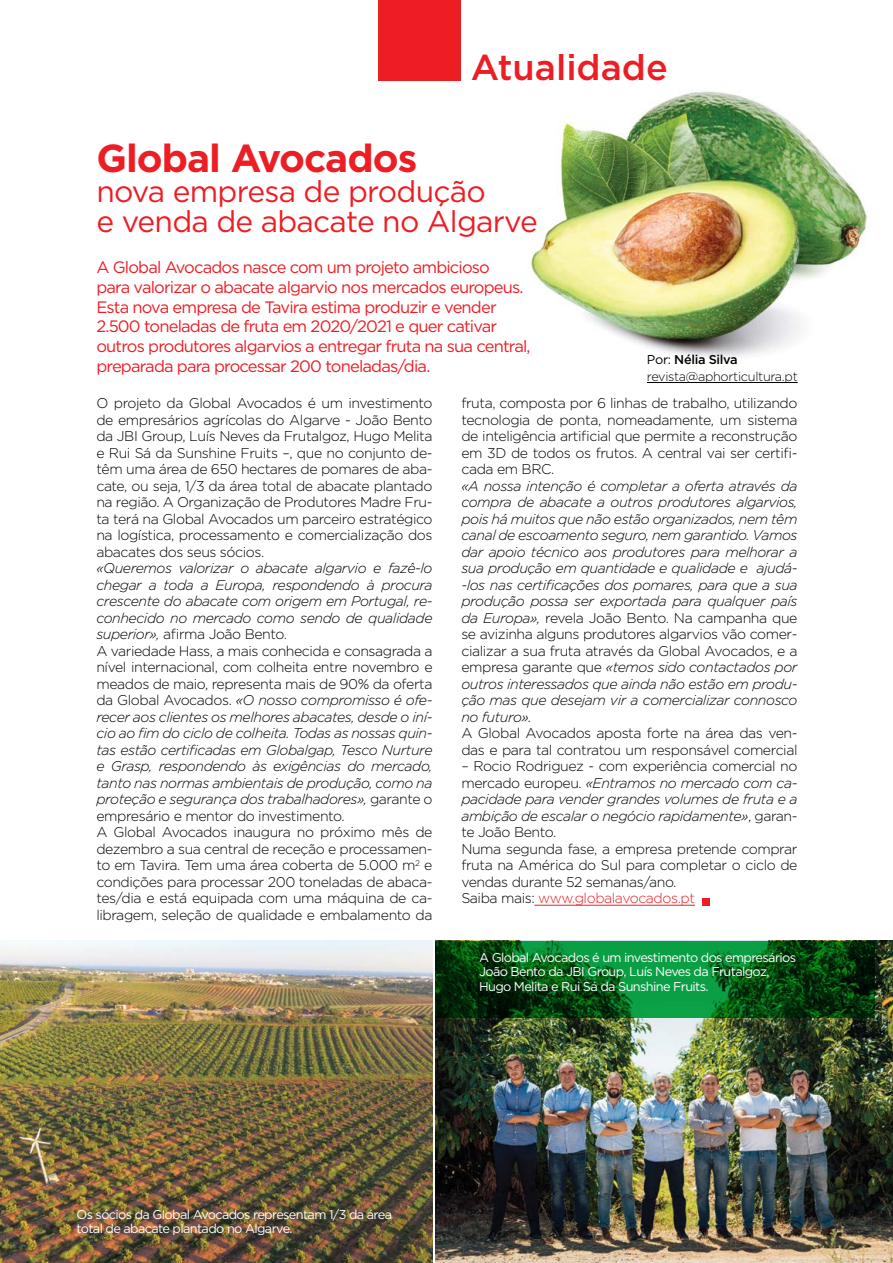
<style>
.page{position:relative;width:893px;height:1263px;background:#fff}
.page>*{position:absolute;margin:0;border:0;box-sizing:border-box;transform-origin:0 0}
.t1{font:700 39px "Gotham HTF";letter-spacing:-.025em;color:#ed1d24}
.t2{font:500 36px "Gotham HTF";color:#ed1d24}
.t3{font:30px/30px "Gotham HTF";letter-spacing:-.025em;color:#ed1d24}
.t4{font:16.5px/19.8px "Gotham HTF";letter-spacing:-.05em;color:#ed1d24}
.t5{font:italic 300 14.1px/16.5px "Gotham HTF";letter-spacing:-.03em;color:#000;text-align:justify}
.t6{font:300 14.1px/16.5px "Gotham HTF";letter-spacing:-.03em;color:#000;text-align:justify}
.t7{font:12.75px/14.2px "Gotham HTF";letter-spacing:-.05em;color:#fff}
.t8{font:300 12.75px/17.2px "Gotham HTF";letter-spacing:-.025em;color:#000}
.s1{font-weight:400}
.s2{font-weight:500}
.s3{font-style:normal}
.s4{font-style:italic}
.s5{color:#ed1d24}
</style>
<div class="page">
<img style="left:436px;top:941px;width:457px;height:322px">
<img style="left:0;top:941px;width:433px;height:322px">
<svg style="left:436px;top:941px;width:439px;height:76px;background:#055b1e"></svg>
<img style="left:531px;top:91px;width:337px;height:267px">
<div style="left:378px;top:0;width:83px;height:81px;background:#ed1d24"></div>
<hr style="left:534px;top:905px;width:161px;height:1px;background:#ed1d24">
<hr style="left:647px;top:382px;width:151px;height:1px;background:#000">
<div style="left:702px;top:898px;width:8px;height:8px;background:#ed1d24"></div>
<h2 class="t2" style="left:470px;top:47px;width:199px">Atualidade</h2>
<h1 class="t1" style="left:96px;top:135px;width:322px">Global Avocados</h1>
<h3 class="t3" style="left:96px;top:176px;width:443px">nova empresa de produção<br>e venda de abacate no Algarve</h3>
<p class="t4" style="left:96px;top:257px;width:436px">A Global Avocados nasce com um projeto ambicioso<br>para valorizar o abacate algarvio nos mercados europeus.<br>Esta nova empresa de Tavira estima produzir e vender 2.500 toneladas de fruta em 2020/2021 e quer cativar outros produtores algarvios a entregar fruta na sua central, preparada para processar 200 toneladas/dia.</p>
<p class="t8" style="left:647px;top:350px;width:152px"><span class="s1">Por:</span> <span class="s2">Nélia Silva </span>revista@aphorticultura.pt</p>
<p class="t6" style="left:96px;top:395px;width:338px">O projeto da Global Avocados é um investimento de empresários agrícolas do Algarve - João Bento da JBI Group, Luís Neves da Frutalgoz, Hugo Melita e Rui Sá da Sunshine Fruits –, que no conjunto de&shy;têm uma área de 650 hectares de pomares de aba&shy;cate, ou seja, 1/3 da área total de abacate plantado na região. A Organização de Produtores Madre Fru&shy;ta terá na Global Avocados um parceiro estratégico na logística, processamento e comercialização dos abacates dos seus sócios.</p>
<p class="t5" style="left:96px;top:560px;width:338px;text-align:left">«Queremos valorizar o abacate algarvio e fazê-lo chegar a toda a Europa, respondendo à procura crescente do abacate com origem em Portugal, re&shy;conhecido no mercado como sendo de qualidade superior», <span class="s3">afirma João Bento.<br>A variedade Hass, a mais conhecida e consagrada a nível internacional, com colheita entre novembro e meados de maio, representa mais de 90% da oferta da Global Avocados.</span> «O nosso compromisso é ofe&shy;recer aos clientes os melhores abacates, desde o iní&shy;cio ao fim do ciclo de colheita. Todas as nossas quin&shy;tas estão certificadas em Globalgap, Tesco Nurture e Grasp, respondendo às exigências do mercado, tanto nas normas ambientais de produção, como na proteção e segurança dos trabalhadores», <span class="s3">garante o empresário e mentor do investimento.<br>A Global Avocados inaugura no próximo mês de dezembro a sua central de receção e processamen&shy;to em Tavira. Tem uma área coberta de 5.000 m</span><sup>2</sup> <span class="s3">e condições para processar 200 toneladas de abaca&shy;tes/dia e está equipada com uma máquina de ca&shy;libragem, seleção de qualidade e embalamento da</span></p>
<p class="t6" style="left:461px;top:395px;width:338px">fruta, composta por 6 linhas de trabalho, utilizando tecnologia de ponta, nomeadamente, um sistema de inteligência artificial que permite a reconstrução em 3D de todos os frutos. A central vai ser certifi&shy;cada em BRC.</p>
<p class="t5" style="left:461px;top:478px;width:338px">«A nossa intenção é completar a oferta através da compra de abacate a outros produtores algarvios, pois há muitos que não estão organizados, nem têm canal de escoamento seguro, nem garantido. Vamos dar apoio técnico aos produtores para melhorar a sua produção em quantidade e qualidade e ajudá--los nas certificações dos pomares, para que a sua produção possa ser exportada para qualquer país da Europa», <span class="s3">revela João Bento. Na campanha que se avizinha alguns produtores algarvios vão comer&shy;cializar a sua fruta através da Global Avocados, e a empresa garante que</span> «temos sido contactados por outros interessados que ainda não estão em produ&shy;ção mas que desejam vir a comercializar connosco no futuro».</p>
<p class="t6" style="left:461px;top:725px;width:338px">A Global Avocados aposta forte na área das ven&shy;das e para tal contratou um responsável comercial</p>
<p class="t6" style="left:461px;top:758px;width:338px;text-align:left">– Rocio Rodriguez - com experiência comercial no mercado europeu. <span class="s4">«Entramos no mercado com ca&shy;pacidade para vender grandes volumes de fruta e a ambição de escalar o negócio rapidamente»</span>, garan&shy;te João Bento.<br>Numa segunda fase, a empresa pretende comprar fruta na América do Sul para completar o ciclo de vendas durante 52 semanas/ano.<br>Saiba mais: <span class="s5">www.globalavocados.pt</span></p>
<p class="t7" style="left:479px;top:950px;width:319px">A Global Avocados é um investimento dos empresários<br>João Bento da JBI Group, Luís Neves da Frutalgoz,<br>Hugo Melita e Rui Sá da Sunshine Fruits.</p>
<p class="t7" style="left:77px;top:1207px;width:317px">Os sócios da Global Avocados representam 1/3 da área total de abacate plantado no Algarve.</p>
</div>
